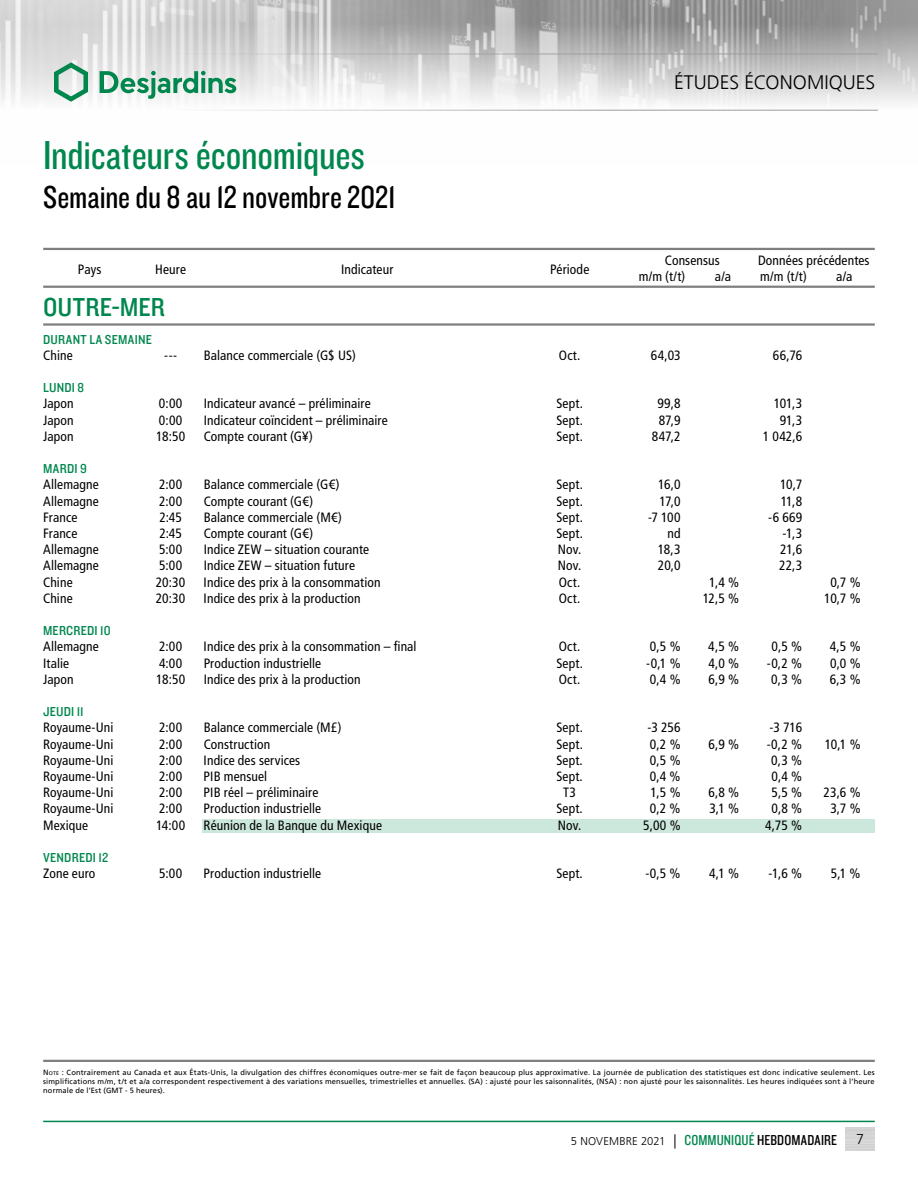
<style>
.page{position:relative;width:918px;height:1188px;background:#fff}
.page>*{position:absolute;margin:0;border:0;box-sizing:border-box;transform-origin:0 0}
.t1{font:42px "Knockout 29 Junior Ltweight";letter-spacing:-.005em;color:#00874e}
.t2{font:33px "Knockout 29 Junior Ltweight";letter-spacing:-.005em;color:#000}
.t3{font:27px "Knockout 30 Junior Welterwt";letter-spacing:.005em;color:#00874e}
.t4{font:300 19.5px "Frutiger LT";color:#000}
.t5{font:300 14.25px "Frutiger LT";color:#000}
.t6{font:condensed 13.5px/16.2px "Frutiger LT";letter-spacing:.01em;color:#000}
.t7{font:13.5px "Knockout 30 Junior Welterwt";letter-spacing:.015em;color:#00874e}
.t8{font:condensed 13.5px/16.2px "Frutiger LT";letter-spacing:.03em;color:#000}
.t9{font:condensed 13.5px/16.2px "Frutiger LT";letter-spacing:-.03em;color:#000;text-align:right}
.t10{font:300 11.25px "Frutiger LT";letter-spacing:.01em;color:#000}
.t11{font:7.5px/9px "Frutiger LT";letter-spacing:.025em;color:#000;text-align:justify}
.s1{font-style:inherit}
.s2{font-size:5.25px}
.s3{font-size:14.25px}
.s4{font-family:"Knockout 29 Junior Ltweight";font-weight:400;font-size:15px;color:#00874e}
.s5{font-family:"Knockout 29 Junior Ltweight";font-weight:400;font-size:15px}
</style>
<div class="page">
<img style="left:0;top:0;width:918px;height:110px">
<hr style="left:0;top:54px;width:878px;height:1px;background:#9d9d9c">
<hr style="left:0;top:110px;width:878px;height:1px;background:#9d9d9c">
<svg style="left:54px;top:62px;width:34px;height:40px"></svg>
<svg style="left:100px;top:71px;width:136px;height:28px"></svg>
<hr style="left:43px;top:1121px;width:832px;height:1px;background:#00874e">
<div style="left:202px;top:819px;width:673px;height:13px;background:#cce7dc"></div>
<hr style="left:43px;top:248px;width:832px;height:2px;background:#7f7f7f">
<hr style="left:43px;top:323px;width:832px;height:3px;background:#7f7f7f">
<hr style="left:43px;top:286px;width:832px;height:2px;background:#7f7f7f">
<hr style="left:43px;top:1060px;width:832px;height:2px;background:#7f7f7f">
<h1 class="t1" style="left:43px;top:128px;width:323px">Indicateurs économiques</h1>
<h2 class="t2" style="left:43px;top:176px;width:354px">Semaine du 8 au 12 novembre 2021</h2>
<p class="t6" style="left:78px;top:261px;width:25px">Pays</p>
<p class="t6" style="left:155px;top:261px;width:32px">Heure</p>
<p class="t6" style="left:341px;top:261px;width:54px">Indicateur</p>
<p class="t6" style="left:550px;top:261px;width:41px">Période</p>
<h3 class="t4" style="left:674px;top:72px;width:203px">ÉTUDES ÉCONOMIQUES</h3>
<p class="t6" style="left:665px;top:252px;width:57px">Consensus</p>
<p class="t6" style="left:758px;top:252px;width:113px">Données précédentes</p>
<p class="t6" style="left:639px;top:268px;width:48px">m/m (t/t)</p>
<p class="t6" style="left:715px;top:268px;width:18px">a/a</p>
<p class="t6" style="left:760px;top:268px;width:48px">m/m (t/t)</p>
<p class="t6" style="left:836px;top:268px;width:18px">a/a</p>
<h3 class="t3" style="left:43px;top:289px;width:123px">OUTRE-MER</h3>
<p class="t7" style="left:43px;top:330px;width:110px">DURANT LA SEMAINE</p>
<p class="t6" style="left:43px;top:347px;width:31px">Chine</p>
<p class="t6" style="left:164px;top:347px;width:14px">---</p>
<p class="t6" style="left:204px;top:347px;width:154px">Balance commerciale (G$ US)</p>
<p class="t6" style="left:559px;top:347px;width:23px">Oct.</p>
<p class="t6" style="left:651px;top:347px;width:31px">64,03</p>
<p class="t6" style="left:773px;top:347px;width:31px">66,76</p>
<p class="t7" style="left:43px;top:379px;width:42px">LUNDI 8</p>
<p class="t6" style="left:43px;top:396px;width:32px;text-align:justify">Japon Japon Japon</p>
<p class="t6" style="left:156px;top:396px;width:30px">0:00<br>0:00<br>18:50</p>
<p class="t6" style="left:204px;top:396px;width:186px">Indicateur avancé – préliminaire<br>Indicateur coïncident – préliminaire<br>Compte courant (G¥)</p>
<p class="t6" style="left:556px;top:396px;width:28px;text-align:justify">Sept.<br>Sept.<br>Sept.</p>
<p class="t6" style="left:652px;top:396px;width:30px;text-align:center">99,8<br>87,9<br>847,2</p>
<p class="t6" style="left:763px;top:396px;width:41px;text-align:right">101,3<br>91,3<br>1 042,6</p>
<p class="t7" style="left:43px;top:460px;width:45px">MARDI 9</p>
<p class="t6" style="left:43px;top:477px;width:57px">Allemagne<br>Allemagne<br>France<br>France<br>Allemagne<br>Allemagne<br>Chine<br>Chine</p>
<p class="t6" style="left:156px;top:477px;width:31px">2:00<br>2:00<br>2:45<br>2:45<br>5:00<br>5:00<br>20:30<br>20:30</p>
<p class="t6" style="left:204px;top:477px;width:178px">Balance commerciale (G€)<br>Compte courant (G€)<br>Balance commerciale (M€)<br>Compte courant (G€)<br>Indice ZEW – situation courante<br>Indice ZEW – situation future<br>Indice des prix à la consommation<br>Indice des prix à la production</p>
<p class="t6" style="left:556px;top:477px;width:28px">Sept.<br>Sept.<br>Sept.<br>Sept.<br>Nov.<br>Nov.<br>Oct.<br>Oct.</p>
<p class="t9" style="left:648px;top:477px;width:34px">16,0<br>17,0 -7 100 nd<br>18,3<br>20,0</p>
<p class="t6" style="left:768px;top:477px;width:36px;text-align:right">10,7<br>11,8 -6 669 -1,3<br>21,6<br>22,3</p>
<p class="t6" style="left:703px;top:574px;width:38px;text-align:center">1,4 %<br>12,5 %</p>
<p class="t6" style="left:824px;top:574px;width:38px;text-align:center">0,7 %<br>10,7 %</p>
<p class="t7" style="left:43px;top:622px;width:69px">MERCREDI 10</p>
<p class="t6" style="left:43px;top:639px;width:57px">Allemagne<br>Italie<br>Japon</p>
<p class="t6" style="left:156px;top:639px;width:30px">2:00<br>4:00<br>18:50</p>
<p class="t6" style="left:204px;top:639px;width:214px">Indice des prix à la consommation – final<br>Production industrielle<br>Indice des prix à la production</p>
<p class="t6" style="left:556px;top:639px;width:28px">Oct.<br>Sept.<br>Oct.</p>
<p class="t6" style="left:646px;top:639px;width:36px;text-align:justify">0,5 % -0,1 % 0,4 %</p>
<p class="t6" style="left:708px;top:639px;width:32px;text-align:justify">4,5 % 4,0 % 6,9 %</p>
<p class="t6" style="left:767px;top:639px;width:37px;text-align:center">0,5 % -0,2 %<br>0,3 %</p>
<p class="t6" style="left:830px;top:639px;width:32px;text-align:justify">4,5 % 0,0 % 6,3 %</p>
<p class="t7" style="left:43px;top:703px;width:42px">JEUDI 11</p>
<p class="t6" style="left:43px;top:720px;width:72px;text-align:justify">Royaume-Uni Royaume-Uni Royaume-Uni Royaume-Uni Royaume-Uni Royaume-Uni Mexique</p>
<p class="t8" style="left:156px;top:720px;width:31px">2:00<br>2:00<br>2:00<br>2:00<br>2:00<br>2:00<br>14:00</p>
<p class="t6" style="left:204px;top:720px;width:180px">Balance commerciale (M£)<br>Construction<br>Indice des services<br>PIB mensuel<br>PIB réel – préliminaire<br>Production industrielle<br>Réunion de la Banque du Mexique</p>
<p class="t6" style="left:556px;top:720px;width:28px;text-align:center">Sept.<br>Sept.<br>Sept.<br>Sept.<br>T3<br>Sept.<br>Nov.</p>
<p class="t6" style="left:643px;top:720px;width:39px;text-align:center">-3 256<br>0,2 %<br>0,5 %<br>0,4 %<br>1,5 %<br>0,2 %<br>5,00 %</p>
<p class="t6" style="left:765px;top:720px;width:38px;text-align:center">-3 716 -0,2 %<br>0,3 %<br>0,4 %<br>5,5 %<br>0,8 %<br>4,75 %</p>
<p class="t6" style="left:708px;top:736px;width:32px">6,9 %</p>
<p class="t6" style="left:708px;top:784px;width:32px">6,8 %<br>3,1 %</p>
<p class="t6" style="left:825px;top:736px;width:37px">10,1 %</p>
<p class="t6" style="left:824px;top:784px;width:39px;text-align:center">23,6 %<br>3,7 %</p>
<p class="t7" style="left:43px;top:848px;width:67px">VENDREDI 12</p>
<p class="t6" style="left:43px;top:865px;width:54px">Zone euro</p>
<p class="t6" style="left:159px;top:865px;width:25px">5:00</p>
<p class="t6" style="left:204px;top:865px;width:119px">Production industrielle</p>
<p class="t6" style="left:556px;top:865px;width:28px">Sept.</p>
<p class="t6" style="left:645px;top:865px;width:37px">-0,5 %</p>
<p class="t6" style="left:709px;top:865px;width:32px">4,1 %</p>
<p class="t6" style="left:769px;top:865px;width:35px">-1,6 %</p>
<p class="t6" style="left:831px;top:865px;width:31px">5,1 %</p>
<p class="t11" style="left:43px;top:1068px;width:833px"><span class="s1">N</span><span class="s2">OTE</span> <span class="s1">:</span> Contrairement au Canada et aux États-Unis, la divulgation des chiffres économiques outre-mer se fait de façon beaucoup plus approximative. La journée de publication des statistiques est donc indicative seulement. Les simplifications m/m, t/t et a/a correspondent respectivement à des variations mensuelles, trimestrielles et annuelles. (SA) : ajusté pour les saisonnalités, (NSA) : non ajusté pour les saisonnalités. Les heures indiquées sont à l’heure normale de l’Est (GMT - 5 heures).</p>
<p class="t10" style="left:571px;top:1135px;width:268px">5 NOVEMBRE 2021 <span class="s3">|</span> <span class="s4">COMMUNIQUÉ</span> <span class="s5">HEBDOMADAIRE</span></p>
<p class="t5" style="left:856px;top:1131px;width:9px">7</p>
</div>
